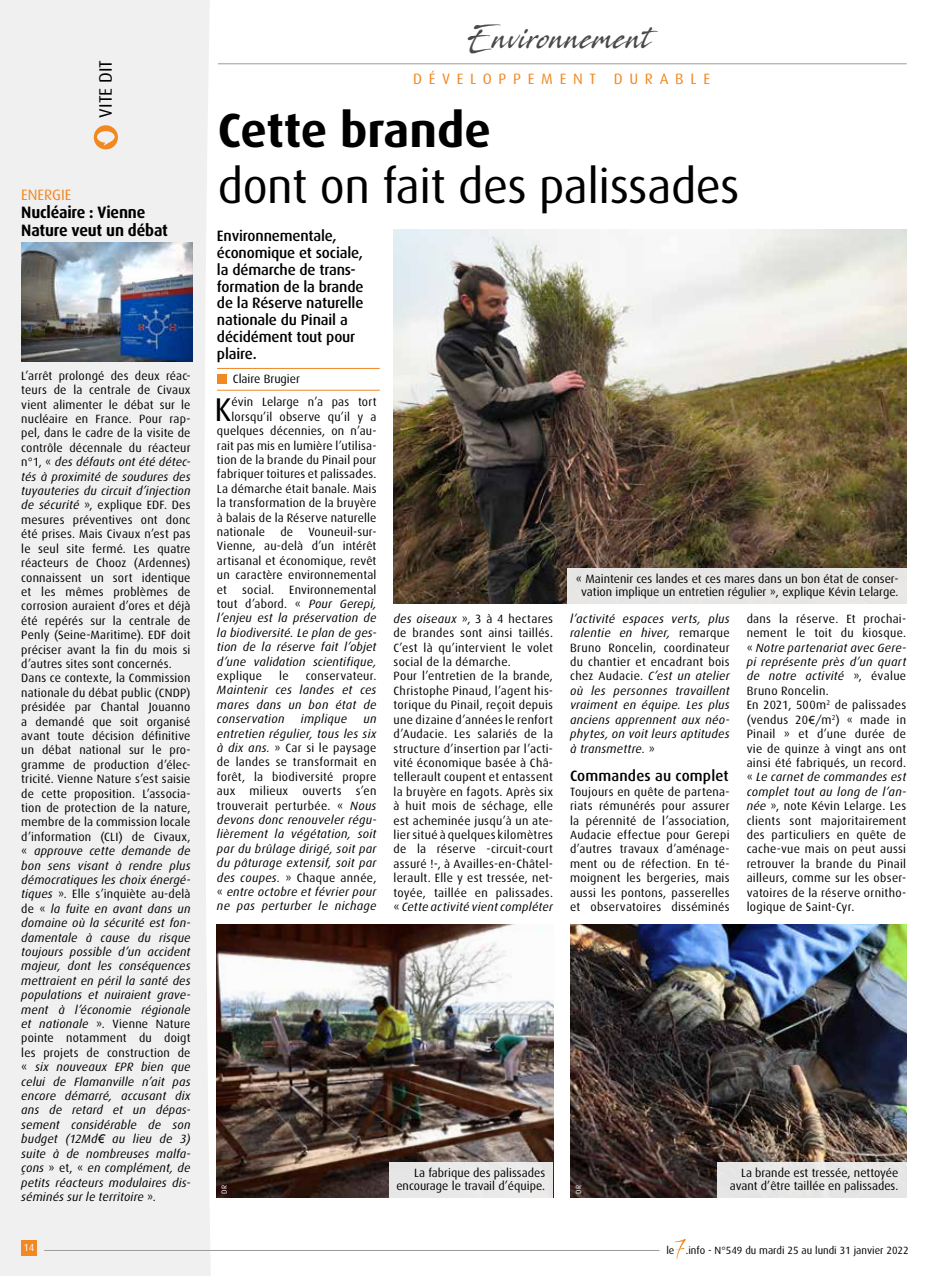
<style>
.page{position:relative;width:936px;height:1276px;background:#fff}
.page>*{position:absolute;margin:0;border:0;box-sizing:border-box;transform-origin:0 0}
.t1{font:48px "Dax";letter-spacing:-.01em;color:#000}
.t2{font:700 48px "Dax";letter-spacing:-.005em;color:#000}
.t3{font:33px "Dax";color:#000}
.t4{font:30px "Stingray";letter-spacing:.04em;color:#4a4a49;scale:.74 1}
.t5{font:18px "Dax";color:#000}
.t6{font:700 16.5px/18px "Dax";letter-spacing:-.01em;color:#000;scale:.95 1}
.t7{font:500 15px/16.8px "Dax";letter-spacing:-.01em;color:#000}
.t8{font:15px "Dax";letter-spacing:.45em;color:#f18821}
.t9{font:500 15px "Dax";letter-spacing:.01em;color:#000}
.t10{font:15px "Dax";color:#f18821}
.t11{font:12px/14.4px "Dax";letter-spacing:.015em;color:#000}
.t12{font:italic 12px/14.4px "Dax";letter-spacing:.02em;color:#000;text-align:justify}
.t13{font:10.5px "Dax";color:#000}
.t14{font:10.2px "Dax";color:#fff}
.t15{font:7.5px "Dax";color:#fff}
.s1{font-style:italic}
.s2{font-family:"Arial";font-style:italic}
.s3{font-style:normal}
.s4{font-family:"Arial";font-size:11.25px}
</style>
<div class="page">
<div style="left:0;top:0;width:211px;height:1276px;background:#f0f0f0"></div>
<div style="left:21px;top:1240px;width:15px;height:15px;background:#f18821"></div>
<svg style="left:94px;top:125px;width:24px;height:24px"></svg>
<hr style="left:217px;top:368px;width:162px;height:1px;background:#f18825">
<div style="left:217px;top:374px;width:9px;height:10px;background:#f18821"></div>
<hr style="left:217px;top:390px;width:162px;height:1px;background:#f18825">
<img style="left:393px;top:230px;width:513px;height:374px">
<img style="left:217px;top:924px;width:336px;height:274px">
<img style="left:570px;top:924px;width:336px;height:273px">
<hr style="left:218px;top:64px;width:688px;height:1px;background:#9d9d9c">
<div style="left:567px;top:568px;width:339px;height:36px;background:#e7e6e6"></div>
<div style="left:717px;top:1162px;width:189px;height:36px;background:#e7e6e6"></div>
<div style="left:389px;top:1162px;width:164px;height:36px;background:#eae9e9"></div>
<hr style="left:44px;top:1250px;width:615px;height:1px;background:#9d9d9c">
<svg style="left:674px;top:1239px;width:11px;height:19px"></svg>
<img style="left:21px;top:242px;width:172px;height:119px">
<h3 class="t5" style="left:96px;top:118px;width:59px;rotate:-90deg">VITE DIT</h3>
<p class="t10" style="left:21px;top:186px;width:52px">ENERGIE</p>
<h3 class="t6" style="left:21px;top:203px;width:156px">Nucléaire : Vienne<br>Nature veut un débat</h3>
<p class="t11" style="left:21px;top:368px;width:171px">L’arrêt prolongé des deux réac&shy;teurs de la centrale de Civaux vient alimenter le débat sur le nucléaire en France. Pour rap&shy;pel, dans le cadre de la visite de contrôle décennale du réacteur n°1, « <span class="s1">des défauts ont été détec&shy;tés à proximité de soudures des tuyauteries du circuit d’injection de sécurité</span> », explique EDF. Des mesures préventives ont donc été prises. Mais Civaux n’est pas le seul site fermé. Les quatre réacteurs de Chooz (Ardennes) connaissent un sort identique et les mêmes problèmes de corrosion auraient d’ores et déjà été repérés sur la centrale de<br>Penly (Seine-Maritime). EDF doit préciser avant la fin du mois si d’autres sites sont concernés.<br>Dans ce contexte, la Commission nationale du débat public (CNDP) présidée par Chantal Jouanno a demandé que soit organisé avant toute décision définitive un débat national sur le pro&shy;gramme de production d’élec&shy;tricité. Vienne Nature s’est saisie de cette proposition. L’associa&shy;tion de protection de la nature, membre de la commission locale d’information (CLI) de Civaux, « <span class="s1">approuve cette demande de bon sens visant à rendre plus démocratiques les choix énergé&shy;tiques</span> ». Elle s’inquiète au-delà de « <span class="s1">la fuite en avant dans un domaine où la sécurité est fon&shy;damentale à cause du risque toujours possible d’un accident majeur, dont les conséquences mettraient en péril la santé des populations et nuiraient grave&shy;ment à l’économie régionale et nationale</span> ». Vienne Nature pointe notamment du doigt les projets de construction de « <span class="s1">six nouveaux EPR bien que celui de Flamanville n’ait pas encore démarré, accusant dix ans de retard et un dépas&shy;sement considérable de son budget (12Md</span><span class="s2">€</span> <span class="s1">au lieu de 3) suite à de nombreuses malfa&shy;çons</span> » et, « <span class="s1">en complément, de petits réacteurs modulaires dis&shy;séminés sur le territoire</span> ».</p>
<p class="t14" style="left:23px;top:1241px;width:12px">14</p>
<h3 class="t4" style="left:468px;top:18px;width:249px">Environnement</h3>
<p class="t8" style="left:413px;top:70px;width:298px">DÉVELOPPEMENT DURABLE</p>
<h1 class="t2" style="left:218px;top:104px;width:275px">Cette brande</h1>
<h1 class="t1" style="left:218px;top:160px;width:523px">dont on fait des palissades</h1>
<p class="t7" style="left:217px;top:228px;width:148px">Environnementale, économique et sociale, la démarche de trans&shy;formation de la brande de la Réserve naturelle nationale du Pinail a décidément tout pour plaire.</p>
<p class="t11" style="left:233px;top:372px;width:69px">Claire Brugier</p>
<h2 class="t3" style="left:214px;top:391px;width:19px">K</h2>
<p class="t11" style="left:231px;top:395px;width:146px">évin Lelarge n’a pas tort</p>
<p class="t11" style="left:231px;top:409px;width:146px">lorsqu’il observe qu’il y a</p>
<p class="t11" style="left:217px;top:424px;width:161px">quelques décennies, on n’au-</p>
<p class="t11" style="left:217px;top:438px;width:161px">rait pas mis en lumière l’utilisa-</p>
<p class="t11" style="left:217px;top:453px;width:161px">tion de la brande du Pinail pour</p>
<p class="t11" style="left:217px;top:467px;width:161px">fabriquer toitures et palissades.</p>
<p class="t11" style="left:217px;top:481px;width:161px">La démarche était banale. Mais</p>
<p class="t11" style="left:217px;top:496px;width:161px">la transformation de la bruyère</p>
<p class="t11" style="left:217px;top:510px;width:161px">à balais de la Réserve naturelle</p>
<p class="t11" style="left:217px;top:525px;width:50px">nationale</p>
<p class="t11" style="left:280px;top:525px;width:14px">de</p>
<p class="t11" style="left:217px;top:525px;width:161px;text-align:justify;text-indent:91px">Vouneuil-sur-Vienne, au-delà d’un intérêt artisanal et économique, revêt un caractère environnemental et</p>
<p class="t12" style="left:217px;top:582px;width:161px;text-indent:72px"><span class="s3">Environnemental tout d’abord. «</span> Pour Gerepi, l’enjeu est la préservation de la biodiversité. Le plan de ges&shy;tion de la réserve fait l’objet d’une validation scientifique,</p>
<p class="t11" style="left:217px;top:669px;width:47px">explique</p>
<p class="t11" style="left:279px;top:669px;width:11px">le</p>
<p class="t11" style="left:306px;top:669px;width:72px">conservateur.</p>
<p class="t12" style="left:217px;top:683px;width:161px">Maintenir ces landes et ces mares dans un bon état de conservation</p>
<p class="t11" style="left:242px;top:582px;width:33px">social.</p>
<p class="t12" style="left:301px;top:712px;width:48px">implique</p>
<p class="t12" style="left:217px;top:712px;width:161px;text-indent:146px">un entretien régulier, tous les six à dix ans. <span class="s3">» Car si le paysage de landes se transformait en forêt, la biodiversité propre aux milieux ouverts s’en trouverait perturbée. «</span> Nous devons donc renouveler régu&shy;lièrement la végétation, soit par du brûlage dirigé, soit par du pâturage extensif, soit par des coupes. <span class="s3">» Chaque année, «</span> entre octobre et février pour ne pas perturber le nichage</p>
<p class="t11" style="left:576px;top:572px;width:324px;line-height:13.5px;text-align:center">« Maintenir ces landes et ces mares dans un bon état de conser&shy;vation implique un entretien régulier », explique Kévin Lelarge.</p>
<p class="t11" style="left:393px;top:611px;width:161px"><span class="s1">des oiseaux</span> », 3 à 4 hectares de brandes sont ainsi taillés.<br>C’est là qu’intervient le volet social de la démarche.<br>Pour l’entretien de la brande,<br>Christophe Pinaud, l’agent his&shy;torique du Pinail, reçoit depuis une dizaine d’années le renfort d’Audacie. Les salariés de la structure d’insertion par l’acti&shy;vité économique basée à Châ&shy;tellerault coupent et entassent la bruyère en fagots. Après six à huit mois de séchage, elle est acheminée jusqu’à un ate&shy;lier situé à quelques kilomètres de la réserve -circuit-court assuré !-, à Availles-en-Châtel&shy;lerault. Elle y est tressée, net&shy;toyée, taillée en palissades. « <span class="s1">Cette activité vient compléter</span></p>
<p class="t12" style="left:570px;top:611px;width:161px">l’activité espaces verts, plus ralentie en hiver, <span class="s3">remarque Bruno Roncelin, coordinateur du chantier et encadrant bois chez Audacie.</span> C’est un atelier où les personnes travaillent vraiment en équipe. Les plus anciens apprennent aux néo&shy;phytes, on voit leurs aptitudes à transmettre. <span class="s3">»</span></p>
<p class="t9" style="left:570px;top:767px;width:160px">Commandes au complet</p>
<p class="t11" style="left:570px;top:784px;width:161px;text-align:justify">Toujours en quête de partena&shy;riats rémunérés pour assurer la pérennité de l’association, Audacie effectue pour Gerepi d’autres travaux d’aménage&shy;ment ou de réfection. En té&shy;moignent les bergeries, mais aussi les pontons, passerelles et observatoires disséminés</p>
<p class="t11" style="left:746px;top:611px;width:161px">dans la réserve. Et prochai&shy;nement le toit du kiosque. « <span class="s1">Notre partenariat avec Gere&shy;pi représente près d’un quart de notre activité</span> », évalue<br>Bruno Roncelin.<br>En 2021, 500m<sup>2</sup> de palissades (vendus 20<span class="s4">€</span>/m<sup>2</sup>) « made in<br>Pinail » et d’une durée de vie de quinze à vingt ans ont ainsi été fabriqués, un record. « <span class="s1">Le carnet de commandes est complet tout au long de l’an&shy;née</span> », note Kévin Lelarge. Les clients sont majoritairement des particuliers en quête de cache-vue mais on peut aussi retrouver la brande du Pinail ailleurs, comme sur les obser&shy;vatoires de la réserve ornitho&shy;logique de Saint-Cyr.</p>
<p class="t11" style="left:396px;top:1166px;width:150px;line-height:13.5px;text-align:right">La fabrique des palissades encourage le travail d’équipe.</p>
<p class="t15" style="left:220px;top:1193px;width:10px;rotate:-90deg">DR</p>
<p class="t15" style="left:574px;top:1193px;width:10px;rotate:-90deg">DR</p>
<p class="t11" style="left:729px;top:1166px;width:170px;line-height:13.5px;text-align:right">La brande est tressée, nettoyée avant d’être taillée en palissades.</p>
<p class="t13" style="left:666px;top:1244px;width:244px">le .info - N°549 du mardi 25 au lundi 31 janvier 2022</p>
</div>
